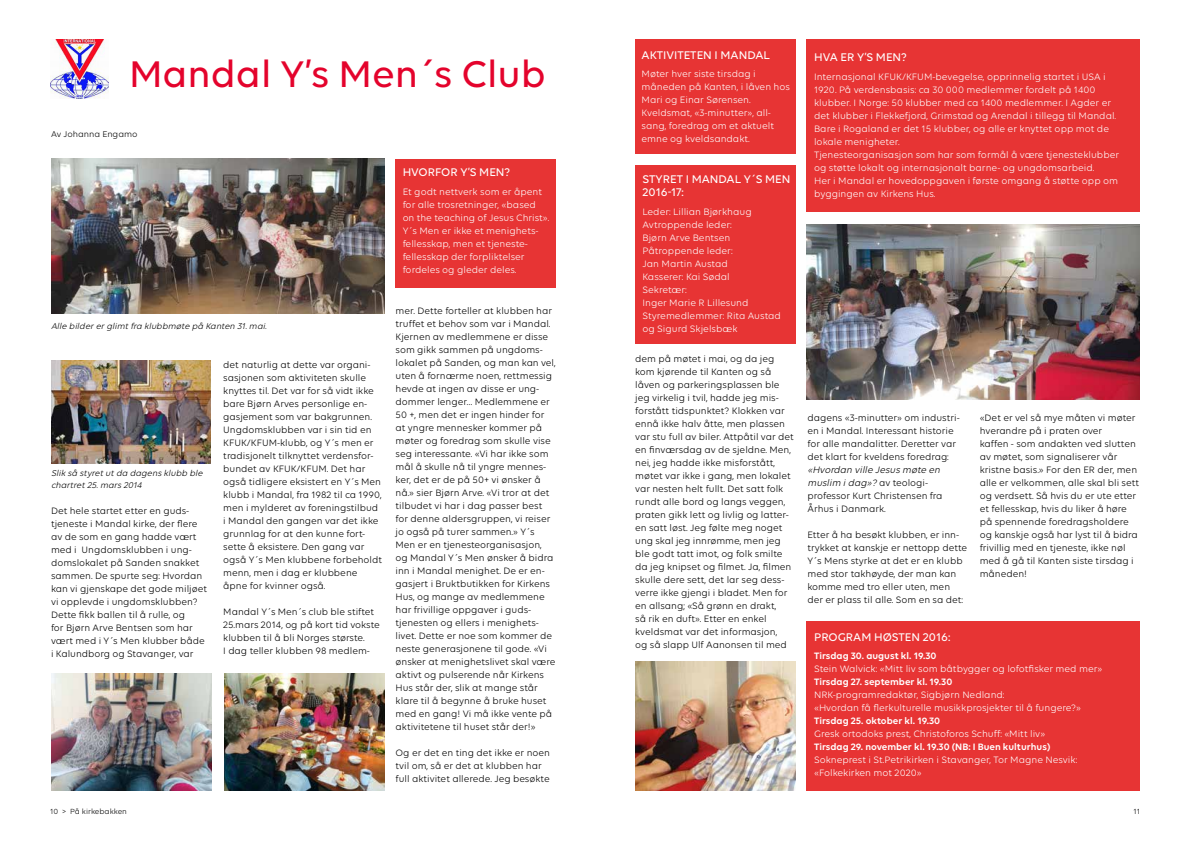
<style>
.page{position:relative;width:1191px;height:842px;background:#fff}
.page>*{position:absolute;margin:0;border:0;box-sizing:border-box;transform-origin:0 0}
.t1{font:500 40px "Volte";color:#e4032c}
.t2{font:500 12px/13px "Volte";color:#fff}
.t3{font:10px/13px "Volte";color:#000}
.t4{font:10px/13px "Volte";color:#fff}
.t5{font:600 10px "Volte";color:#fff}
.t6{font:italic 9px/12px "Volte";color:#000}
.t7{font:9px "Volte";color:#000}
.t8{font:8px "Volte";color:#000}
.s1{font-style:italic}
</style>
<div class="page">
<img style="left:51px;top:40px;width:58px;height:59px">
<img style="left:51px;top:159px;width:333px;height:155px">
<div style="left:806px;top:40px;width:334px;height:172px;background:#e73434"></div>
<div style="left:395px;top:159px;width:161px;height:129px;background:#e73434"></div>
<div style="left:635px;top:40px;width:160px;height:114px;background:#e73434"></div>
<div style="left:806px;top:621px;width:334px;height:170px;background:#e73434"></div>
<div style="left:635px;top:165px;width:160px;height:179px;background:#e73434"></div>
<img style="left:51px;top:674px;width:160px;height:117px">
<img style="left:224px;top:674px;width:160px;height:117px">
<img style="left:635px;top:662px;width:160px;height:129px">
<img style="left:807px;top:225px;width:333px;height:175px">
<img style="left:51px;top:360px;width:160px;height:103px">
<h1 class="t1" style="left:129px;top:51px;width:418px">Mandal Y’s Men´s Club</h1>
<p class="t7" style="left:51px;top:129px;width:88px">Av Johanna Engamo</p>
<p class="t6" style="left:51px;top:320px;width:219px">Alle bildererglimtfra klubbmøte på Kanten 31.mai.</p>
<p class="t6" style="left:51px;top:467px;width:155px">Slik så styretutda dagens klubb ble chartret25.mars 2014</p>
<p class="t3" style="left:51px;top:504px;width:158px">Det hele startet etter en guds&shy;tjeneste i Mandal kirke, der flere av de som en gang hadde vært med i Ungdomsklubben i ung&shy;domslokalet på Sanden snakket sammen. De spurte seg: Hvordan kan vi gjenskape det gode miljøet vi opplevde i ungdomsklubben?<br>Dette fikk ballen til å rulle, og<br>for Bjørn Arve Bentsen som har vært med i Y´s Men klubber både i Kalundborg og Stavanger, var</p>
<p class="t3" style="left:223px;top:358px;width:160px">det naturlig at dette var organi&shy;sasjonen som aktiviteten skulle knyttes til. Det var for så vidt ikke bare Bjørn Arves personlige en&shy;gasjement som var bakgrunnen.<br>Ungdomsklubben var i sin tid en<br>KFUK/KFUM-klubb, og Y´s men er tradisjonelt tilknyttet verdensfor&shy;bundet av KFUK/KFUM. Det har også tidligere eksistert en Y´s Men klubb i Mandal, fra 1982 til ca 1990, men i mylderet av foreningstilbud i Mandal den gangen var det ikke grunnlag for at den kunne fort&shy;sette å eksistere. Den gang var også Y´s Men klubbene forbeholdt menn, men i dag er klubbene åpne for kvinner også.</p>
<p class="t3" style="left:223px;top:605px;width:158px">Mandal Y´s Men´s club ble stiftet<br>25.mars 2014, og på kort tid vokste klubben til å bli Norges største.<br>I dag teller klubben 98 medlem-</p>
<p class="t2" style="left:403px;top:166px;width:109px">HVORFOR Y’S MEN?</p>
<p class="t4" style="left:403px;top:185px;width:148px">Et godt nettverk som er åpent for alle trosretninger, «based on the teaching of Jesus Christ».<br>Y´s Men er ikke et menighets&shy;fellesskap, men et tjeneste&shy;fellesskap der forpliktelser fordeles og gleder deles.</p>
<p class="t3" style="left:395px;top:304px;width:162px">mer. Dette forteller at klubben har truffet et behov som var i Mandal.<br>Kjernen av medlemmene er disse som gikk sammen på ungdoms&shy;lokalet på Sanden, og man kan vel, uten å fornærme noen, rettmessig hevde at ingen av disse er ung&shy;dommer lenger… Medlemmene er<br>50 +, men det er ingen hinder for at yngre mennesker kommer på møter og foredrag som skulle vise seg interessante. «Vi har ikke som mål å skulle nå til yngre mennes&shy;ker, det er de på 50+ vi ønsker å nå.» sier Bjørn Arve. «Vi tror at det tilbudet vi har i dag passer best for denne aldersgruppen, vi reiser jo også på turer sammen.» Y´s<br>Men er en tjenesteorganisasjon, og Mandal Y´s Men ønsker å bidra inn i Mandal menighet. De er en&shy;gasjert i Bruktbutikken for Kirkens<br>Hus, og mange av medlemmene har frivillige oppgaver i guds&shy;tjenesten og ellers i menighets&shy;livet. Dette er noe som kommer de neste generasjonene til gode. «Vi ønsker at menighetslivet skal være aktivt og pulserende når Kirkens<br>Hus står der, slik at mange står klare til å begynne å bruke huset med en gang! Vi må ikke vente på aktivitetene til huset står der!»</p>
<p class="t3" style="left:395px;top:746px;width:156px">Og er det en ting det ikke er noen tvil om, så er det at klubben har full aktivitet allerede. Jeg besøkte</p>
<p class="t2" style="left:641px;top:48px;width:130px">AKTIVITETEN I MANDAL</p>
<p class="t4" style="left:641px;top:67px;width:150px">Møter hver siste tirsdag i måneden på Kanten, i låven hos<br>Mari og Einar Sørensen.<br>Kveldsmat, «3-minutter», all&shy;sang, foredrag om et aktuelt emne og kveldsandakt.</p>
<p class="t2" style="left:642px;top:172px;width:149px">STYRET I MANDAL Y´S MEN<br>2016-17:</p>
<p class="t4" style="left:642px;top:205px;width:140px">Leder: Lillian Bjørkhaug<br>Avtroppende leder:<br>Bjørn Arve Bentsen<br>Påtroppende leder:<br>Jan Martin Austad<br>Kasserer: Kai Sødal<br>Sekretær:<br>Inger Marie R Lillesund<br>Styremedlemmer: Rita Austad og Sigurd Skjelsbæk</p>
<p class="t3" style="left:635px;top:352px;width:160px">dem på møtet i mai, og da jeg kom kjørende til Kanten og så låven og parkeringsplassen ble jeg virkelig i tvil, hadde jeg mis&shy;forstått tidspunktet? Klokken var ennå ikke halv åtte, men plassen var stu full av biler. Attpåtil var det en finværsdag av de sjeldne. Men, nei, jeg hadde ikke misforstått, møtet var ikke i gang, men lokalet var nesten helt fullt. Det satt folk rundt alle bord og langs veggen, praten gikk lett og livlig og latter&shy;en satt løst. Jeg følte meg noget ung skal jeg innrømme, men jeg ble godt tatt imot, og folk smilte da jeg knipset og filmet. Ja, filmen skulle dere sett, det lar seg dess&shy;verre ikke gjengi i bladet. Men for en allsang; «Så grønn en drakt,<br>så rik en duft». Etter en enkel kveldsmat var det informasjon,<br>og så slapp Ulf Aanonsen til med</p>
<p class="t2" style="left:814px;top:50px;width:94px">HVA ER Y’S MEN?</p>
<p class="t4" style="left:814px;top:70px;width:307px">Internasjonal KFUK/KFUM-bevegelse, opprinnelig startet i USA i 1920. På verdensbasis: ca 30 000 medlemmer fordelt på 1400 klubber. I Norge: 50 klubber med ca 1400 medlemmer. I Agder er det klubber i Flekkefjord, Grimstad og Arendal i tillegg til Mandal.<br>Bare i Rogaland er det 15 klubber, og alle er knyttet opp mot de lokale menigheter.<br>Tjenesteorganisasjon som har som formål å være tjenesteklubber og støtte lokalt og internasjonalt barne- og ungdomsarbeid.<br>Her i Mandal er hovedoppgaven i første omgang å støtte opp om byggingen av Kirkens Hus.</p>
<p class="t3" style="left:807px;top:411px;width:154px">dagens «3-minutter» om industri&shy;en i Mandal. Interessant historie for alle mandalitter. Deretter var det klart for kveldens foredrag:</p>
<p class="t3" style="left:807px;top:463px;width:137px"><span class="s1">«Hvordan ville Jesus møte en muslim idag»?</span> a v te o l o g i - professor Kurt Christensen fra<br>Århus i Danmark.</p>
<p class="t3" style="left:807px;top:528px;width:161px">Etter å ha besøkt klubben, er inn&shy;trykket at kanskje er nettopp dette<br>Y´s Mens styrke at det er en klubb med stor takhøyde, der man kan komme med tro eller uten, men der er plass til alle. Som en sa det:</p>
<p class="t3" style="left:979px;top:411px;width:161px">«Det er vel så mye måten vi møter hverandre på i praten over<br>kaffen - som andakten ved slutten av møtet, som signaliserer vår kristne basis.» For den ER der, men alle er velkommen, alle skal bli sett og verdsett. Så hvis du er ute etter et fellesskap, hvis du liker å høre på spennende foredragsholdere og kanskje også har lyst til å bidra frivillig med en tjeneste, ikke nøl med å gå til Kanten siste tirsdag i måneden!</p>
<p class="t2" style="left:814px;top:630px;width:138px">PROGRAM HØSTEN 2016:</p>
<p class="t5" style="left:814px;top:650px;width:124px">Tirsdag 30. august kl. 19.30</p>
<p class="t4" style="left:814px;top:662px;width:290px">Stein Walvick: «Mitt liv som båtbygger og lofotfisker med mer»</p>
<p class="t5" style="left:814px;top:676px;width:140px">Tirsdag 27. september kl. 19.30</p>
<p class="t4" style="left:814px;top:688px;width:269px">NRK-programredaktør, Sigbjørn Nedland:<br>«Hvordan få flerkulturelle musikkprosjekter til å fungere?»</p>
<p class="t5" style="left:814px;top:715px;width:128px">Tirsdag 25. oktober kl. 19.30</p>
<p class="t4" style="left:814px;top:727px;width:233px">Gresk ortodoks prest, Christoforos Schuff: «Mitt liv»</p>
<p class="t5" style="left:814px;top:741px;width:238px">Tirsdag 29. november kl. 19.30 (NB: I Buen kulturhus)</p>
<p class="t4" style="left:814px;top:753px;width:265px">Sokneprest i St.Petrikirken i Stavanger, Tor Magne Nesvik: «Folkekirken mot 2020»</p>
<p class="t8" style="left:50px;top:807px;width:78px">10 &gt; På kirkebakken</p>
<p class="t8" style="left:1133px;top:807px;width:8px">11</p>
</div>
